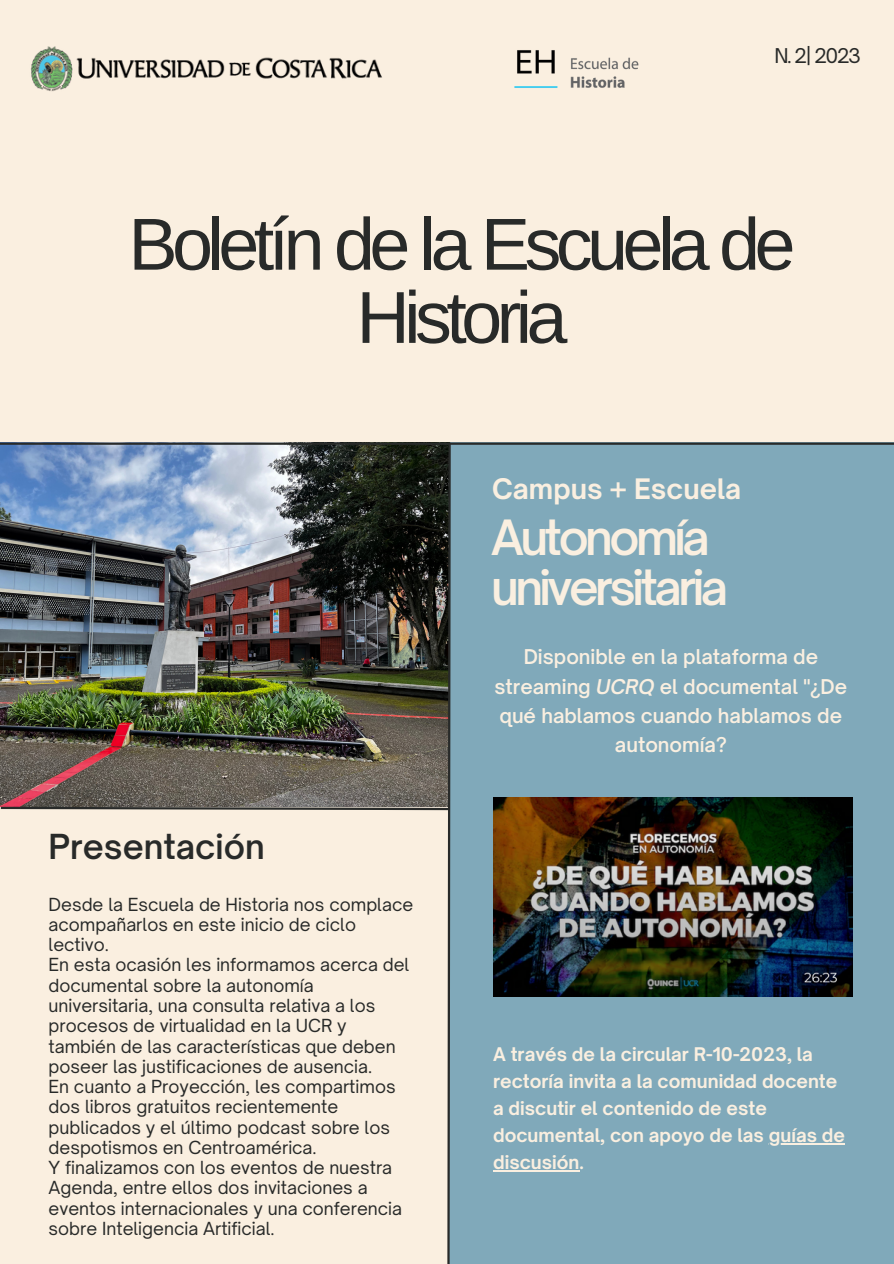
<style>
.page{position:relative;width:894px;height:1264px;background:#fff}
.page>*{position:absolute;margin:0;border:0;box-sizing:border-box;transform-origin:0 0}
.t1{font:73.5px/73.2px "Arimo";letter-spacing:-.075em;color:#282a29;text-align:center}
.t2{font:600 46.5px/50.7px "Open Sauce One";letter-spacing:-.075em;color:#faefe0}
.t3{font:600 33px "Open Sauce One";color:#282a29}
.t4{font:700 27px "Open Sauce One";color:#faefe0}
.t5{font:600 19.5px/29.2px "Open Sauce One";color:#faefe0;text-align:center}
.t6{font:19.5px "Open Sauce One";color:#282a29}
.t7{font:700 18px/27px "Open Sauce One";color:#faefe0}
.t8{font:17.25px/20.2px "Open Sauce One";color:#282a29}
.s1{font-style:italic}
</style>
<div class="page">
<div style="left:0;top:0;width:893px;height:1263px;background:#faefe0"></div>
<div style="left:449px;top:442px;width:444px;height:821px;background:#80a9ba"></div>
<hr style="left:0;top:442px;width:893px;height:3px;background:#282a29">
<img style="left:0;top:442px;width:452px;height:821px">
<img style="left:514px;top:50px;width:125px;height:38px">
<img style="left:30px;top:46px;width:352px;height:45px">
<img style="left:493px;top:797px;width:358px;height:199px">
<hr style="left:768px;top:1143px;width:76px;height:1px;background:#faefe0">
<hr style="left:493px;top:1170px;width:86px;height:1px;background:#faefe0">
<p class="t6" style="left:774px;top:44px;width:88px">N. 2| 2023</p>
<h1 class="t1" style="left:128px;top:207px;width:668px">Boletín de la Escuela de<br>Historia</h1>
<h3 class="t4" style="left:492px;top:471px;width:250px">Campus + Escuela</h3>
<h2 class="t2" style="left:491px;top:511px;width:238px">Autonomía universitaria</h2>
<h3 class="t3" style="left:49px;top:826px;width:218px">Presentación</h3>
<p class="t8" style="left:49px;top:893px;width:366px">Desde la Escuela de Historia nos complace acompañarlos en este inicio de ciclo lectivo.<br>En esta ocasión les informamos acerca del documental sobre la autonomía universitaria, una consulta relativa a los procesos de virtualidad en la UCR y también de las características que deben poseer las justificaciones de ausencia.<br>En cuanto a Proyección, les compartimos dos libros gratuitos recientemente publicados y el último podcast sobre los despotismos en Centroamérica.<br>Y finalizamos con los eventos de nuestra Agenda, entre ellos dos invitaciones a eventos internacionales y una conferencia sobre Inteligencia Artificial.</p>
<p class="t5" style="left:494px;top:642px;width:354px">Disponible en la plataforma de streaming <span class="s1">UCRQ</span> el documental "¿De qué hablamos cuando hablamos de autonomía?</p>
<p class="t7" style="left:493px;top:1040px;width:353px">A través de la circular R-10-2023, la rectoría invita a la comunidad docente a discutir el contenido de este documental, con apoyo de las guías de discusión.</p>
</div>
